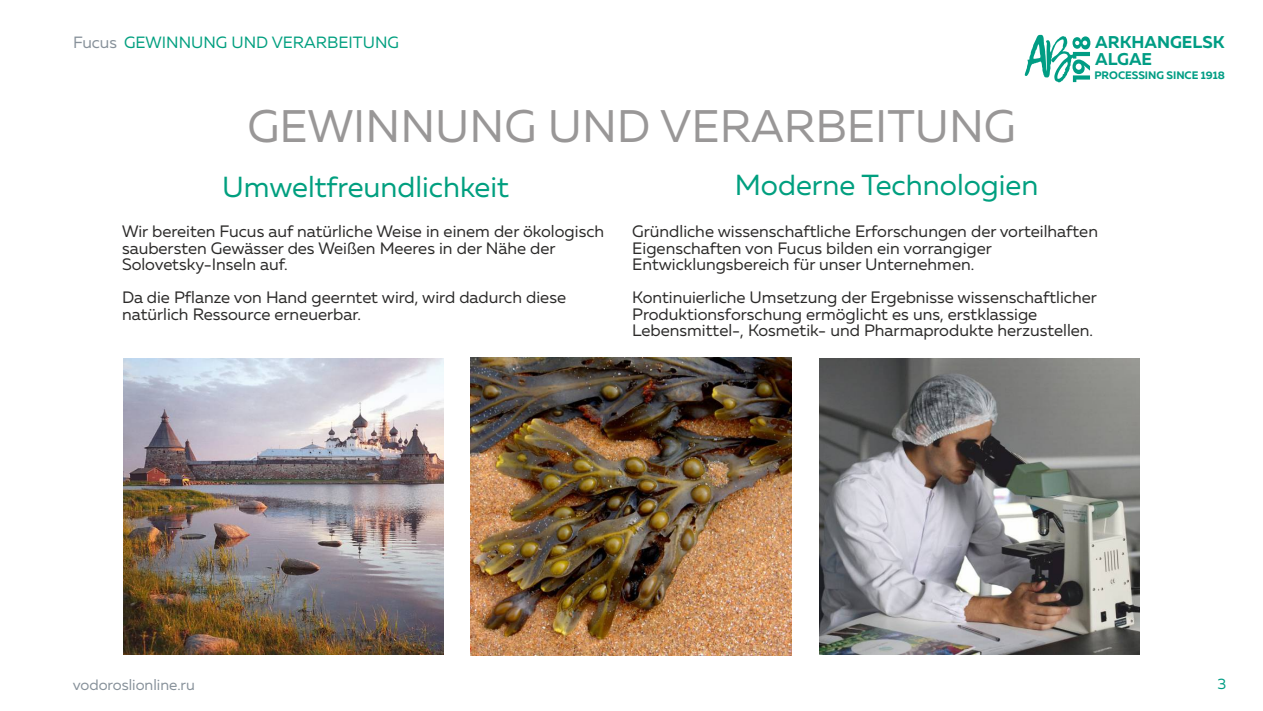
<style>
.page{position:relative;width:1263px;height:711px;background:#fff}
.page>*{position:absolute;margin:0;border:0;box-sizing:border-box;transform-origin:0 0}
.t1{font:45.45px "Muller";color:#999797}
.t2{font:28.95px "Muller";color:#009f7f}
.t3{font:700 16.95px/17px "Muller";color:#009d84}
.t4{font:16.5px/16.5px "Muller";color:#2b2a29}
.t5{font:16.2px "Muller";color:#009f7f}
.t6{font:15px "Muller";color:#87919a}
.t7{font:15px "Muller";color:#009d84}
.t8{font:700 10.8px "Muller";color:#009d84}
.s1{color:#87919a}
</style>
<div class="page">
<img style="left:819px;top:358px;width:320px;height:296px">
<img style="left:471px;top:357px;width:321px;height:297px">
<img style="left:123px;top:358px;width:321px;height:296px">
<svg style="left:1025px;top:35px;width:65px;height:47px"></svg>
<p class="t5" style="left:73px;top:35px;width:327px"><span class="s1">Fucus</span> GEWINNUNG UND VERARBEITUNG</p>
<h1 class="t1" style="left:248px;top:106px;width:770px">GEWINNUNG UND VERARBEITUNG</h1>
<h2 class="t2" style="left:222px;top:174px;width:288px">Umweltfreundlichkeit</h2>
<h2 class="t2" style="left:735px;top:172px;width:305px">Moderne Technologien</h2>
<p class="t3" style="left:1095px;top:35px;width:131px">ARKHANGELSK<br>ALGAE</p>
<p class="t8" style="left:1094px;top:71px;width:132px">PROCESSING SINCE 1918</p>
<p class="t4" style="left:122px;top:224px;width:484px">Wir bereiten Fucus auf natürliche Weise in einem der ökologisch saubersten Gewässer des Weißen Meeres in der Nähe der<br>Solovetsky-Inseln auf.</p>
<p class="t4" style="left:122px;top:290px;width:446px">Da die Pflanze von Hand geerntet wird, wird dadurch diese natürlich Ressource erneuerbar.</p>
<p class="t4" style="left:632px;top:224px;width:467px">Gründliche wissenschaftliche Erforschungen der vorteilhaften<br>Eigenschaften von Fucus bilden ein vorrangiger<br>Entwicklungsbereich für unser Unternehmen.</p>
<p class="t4" style="left:632px;top:290px;width:466px">Kontinuierliche Umsetzung der Ergebnisse wissenschaftlicher<br>Produktionsforschung ermöglicht es uns, erstklassige<br>Lebensmittel-, Kosmetik- und Pharmaprodukte herzustellen.</p>
<p class="t6" style="left:73px;top:677px;width:124px">vodoroslionline.ru</p>
<p class="t7" style="left:1217px;top:677px;width:10px">3</p>
</div>
